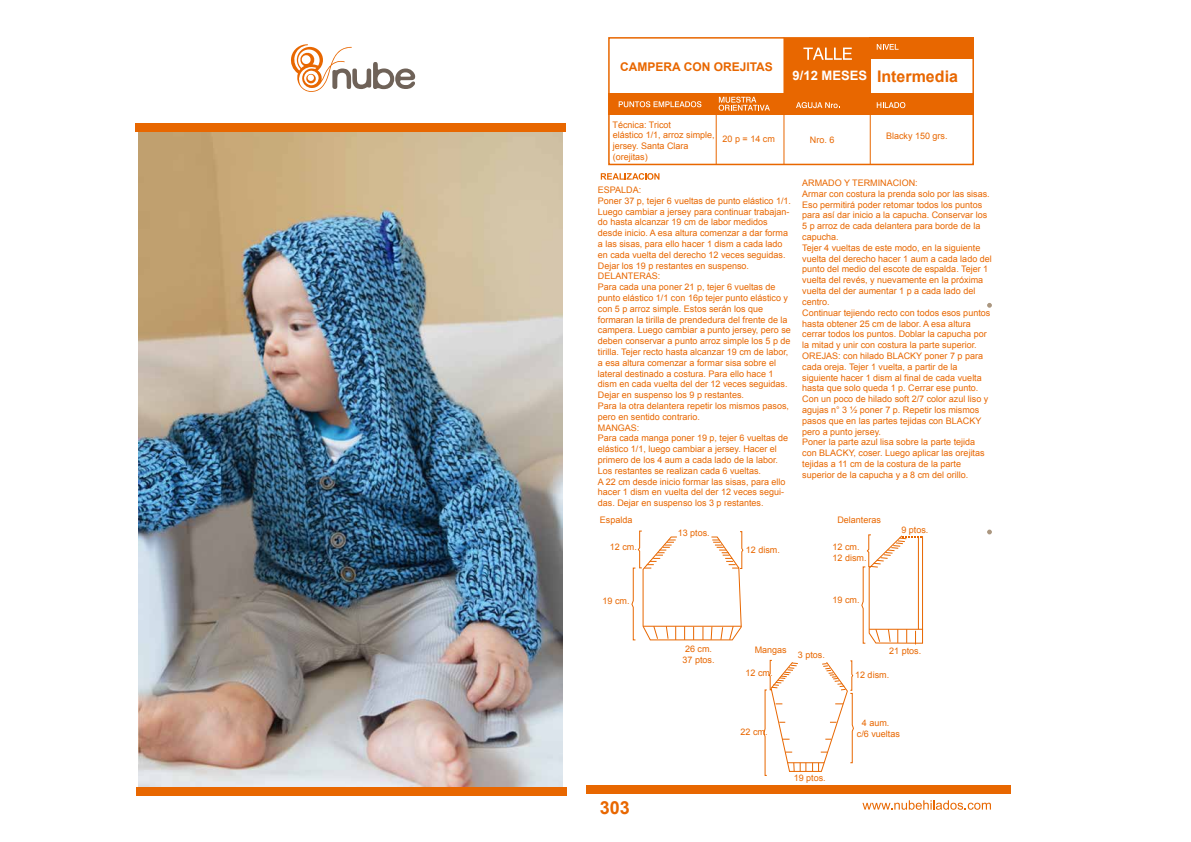
<style>
.page{position:relative;width:1191px;height:842px;background:#fff}
.page>*{position:absolute;margin:0;border:0;box-sizing:border-box;transform-origin:0 0}
.t1{font:700 18px "Arial";color:#e86700}
.t2{font:700 16px "Arial";color:#e86700}
.t3{font:700 12px "Arial";color:#e86700}
.t4{font:9px/10.8px "Arial";color:#e86700}
.s1{font-size:13px;color:#fff}
</style>
<div class="page">
<img style="left:138px;top:131px;width:424px;height:656px">
<div style="left:869px;top:38px;width:105px;height:21px;background:#e86700"></div>
<div style="left:608px;top:37px;width:366px;height:128px;border:2px solid #e86700"></div>
<div style="left:784px;top:38px;width:86px;height:56px;background:#e86700"></div>
<div style="left:609px;top:94px;width:365px;height:21px;background:#e86700"></div>
<hr style="left:783px;top:38px;width:1px;height:127px;background:#e86700">
<hr style="left:715px;top:94px;width:1px;height:71px;background:#e86700">
<hr style="left:869px;top:94px;width:1px;height:71px;background:#e86700">
<svg style="left:987px;top:303px;width:5px;height:5px"></svg>
<svg style="left:987px;top:530px;width:5px;height:4px"></svg>
<svg style="left:803px;top:48px;width:49px;height:12px"></svg>
<svg style="left:618px;top:101px;width:83px;height:6px"></svg>
<svg style="left:718px;top:97px;width:52px;height:14px"></svg>
<svg style="left:796px;top:102px;width:42px;height:6px"></svg>
<svg style="left:876px;top:102px;width:29px;height:6px"></svg>
<svg style="left:876px;top:44px;width:22px;height:6px"></svg>
<svg style="left:862px;top:800px;width:129px;height:10px"></svg>
<div style="left:586px;top:785px;width:424px;height:8px;background:#e86700"></div>
<div style="left:136px;top:787px;width:430px;height:8px;background:#e86700"></div>
<svg style="left:601px;top:173px;width:58px;height:7px"></svg>
<div style="left:135px;top:123px;width:430px;height:8px;background:#e86700"></div>
<svg style="left:291px;top:44px;width:124px;height:48px"></svg>
<svg style="left:631px;top:530px;width:113px;height:111px"></svg>
<svg style="left:861px;top:534px;width:62px;height:110px"></svg>
<hr style="left:918px;top:536px;width:1px;height:93px;background:#e86700">
<svg style="left:763px;top:660px;width:91px;height:116px"></svg>
<h3 class="t3" style="left:620px;top:59px;width:154px">CAMPERA CON OREJITAS</h3>
<h2 class="t2" style="left:792px;top:65px;width:167px"><span class="s1">9/12 MESES</span> Intermedia</h2>
<p class="t4" style="left:612px;top:119px;width:104px">Técnica: Tricot<br>elástico 1/1, arroz simple, jersey. Santa Clara (orejitas)</p>
<p class="t4" style="left:598px;top:185px;width:195px">ESPALDA:<br>Poner 37 p, tejer 6 vueltas de punto elástico 1/1.<br>Luego cambiar a jersey para continuar trabajan&shy;do hasta alcanzar 19 cm de labor medidos desde inicio. A esa altura comenzar a dar forma a las sisas, para ello hacer 1 dism a cada lado en cada vuelta del derecho 12 veces seguidas.<br>Dejar los 19 p restantes en suspenso.<br>DELANTERAS:<br>Para cada una poner 21 p, tejer 6 vueltas de punto elástico 1/1 con 16p tejer punto elástico y con 5 p arroz simple. Estos serán los que formaran la tirilla de prendedura del frente de la campera. Luego cambiar a punto jersey, pero se deben conservar a punto arroz simple los 5 p de tirilla. Tejer recto hasta alcanzar 19 cm de labor, a esa altura comenzar a formar sisa sobre el lateral destinado a costura. Para ello hace 1 dism en cada vuelta del der 12 veces seguidas.<br>Dejar en suspenso los 9 p restantes.<br>Para la otra delantera repetir los mismos pasos, pero en sentido contrario.<br>MANGAS:<br>Para cada manga poner 19 p, tejer 6 vueltas de elástico 1/1, luego cambiar a jersey. Hacer el primero de los 4 aum a cada lado de la labor.<br>Los restantes se realizan cada 6 vueltas.<br>A 22 cm desde inicio formar las sisas, para ello hacer 1 dism en vuelta del der 12 veces segui&shy;das. Dejar en suspenso los 3 p restantes.</p>
<p class="t4" style="left:802px;top:178px;width:191px">ARMADO Y TERMINACION:<br>Armar con costura la prenda solo por las sisas.<br>Eso permitirá poder retomar todos los puntos para así dar inicio a la capucha. Conservar los 5 p arroz de cada delantera para borde de la capucha.<br>Tejer 4 vueltas de este modo, en la siguiente vuelta del derecho hacer 1 aum a cada lado del punto del medio del escote de espalda. Tejer 1 vuelta del revés, y nuevamente en la próxima vuelta del der aumentar 1 p a cada lado del centro.<br>Continuar tejiendo recto con todos esos puntos hasta obtener 25 cm de labor. A esa altura cerrar todos los puntos. Doblar la capucha por la mitad y unir con costura la parte superior.<br>OREJAS: con hilado BLACKY poner 7 p para cada oreja. Tejer 1 vuelta, a partir de la siguiente hacer 1 dism al final de cada vuelta hasta que solo queda 1 p. Cerrar ese punto.<br>Con un poco de hilado soft 2/7 color azul liso y agujas n° 3 ½ poner 7 p. Repetir los mismos pasos que en las partes tejidas con BLACKY pero a punto jersey.<br>Poner la parte azul lisa sobre la parte tejida con BLACKY, coser. Luego aplicar las orejitas tejidas a 11 cm de la costura de la parte superior de la capucha y a 8 cm del orillo.</p>
<p class="t4" style="left:810px;top:134px;width:26px">Nro. 6</p>
<p class="t4" style="left:886px;top:131px;width:63px">Blacky 150 grs.</p>
<p class="t4" style="left:722px;top:133px;width:54px">20 p = 14 cm</p>
<p class="t4" style="left:600px;top:514px;width:34px">Espalda</p>
<p class="t4" style="left:837px;top:515px;width:45px">Delanteras</p>
<p class="t4" style="left:677px;top:527px;width:34px">13 ptos.</p>
<p class="t4" style="left:901px;top:525px;width:29px">9 ptos.</p>
<p class="t4" style="left:610px;top:542px;width:29px">12 cm.</p>
<p class="t4" style="left:746px;top:544px;width:36px">12 dism.</p>
<p class="t4" style="left:602px;top:595px;width:29px">19 cm.</p>
<p class="t4" style="left:832px;top:542px;width:36px">12 cm.<br>12 dism.</p>
<p class="t4" style="left:832px;top:594px;width:29px">19 cm.</p>
<p class="t4" style="left:682px;top:644px;width:34px">26 cm.<br>37 ptos.</p>
<p class="t4" style="left:754px;top:644px;width:34px">Mangas</p>
<p class="t4" style="left:798px;top:649px;width:29px">3 ptos.</p>
<p class="t4" style="left:889px;top:645px;width:34px">21 ptos.</p>
<p class="t4" style="left:745px;top:667px;width:29px">12 cm.</p>
<p class="t4" style="left:855px;top:669px;width:36px">12 dism.</p>
<h1 class="t1" style="left:600px;top:795px;width:32px">303</h1>
<p class="t4" style="left:740px;top:726px;width:29px">22 cm.</p>
<p class="t4" style="left:793px;top:773px;width:34px">19 ptos.</p>
<p class="t4" style="left:857px;top:717px;width:45px;text-indent:5px">4 aum. c/6 vueltas</p>
</div>
